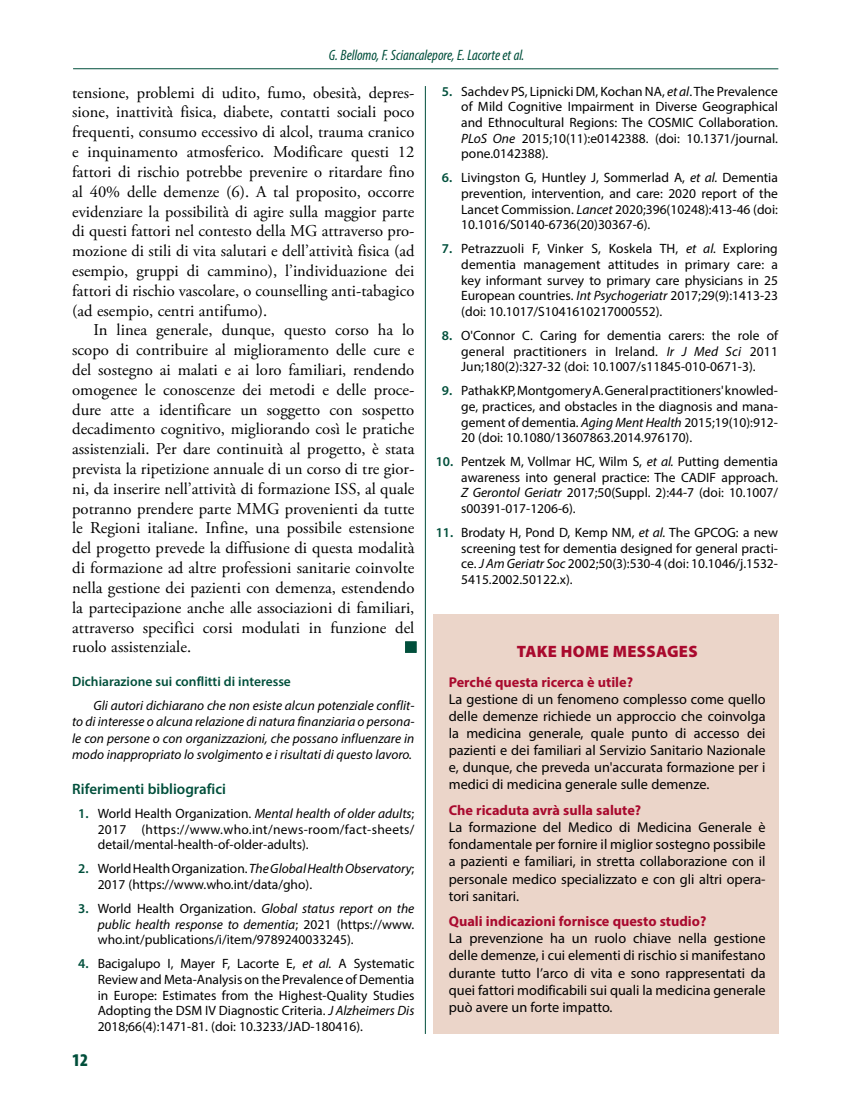
<style>
.page{position:relative;width:851px;height:1106px;background:#fff}
.page>*{position:absolute;margin:0;border:0;box-sizing:border-box;transform-origin:0 0}
.t1{font:900 condensed 18px "Myriad Pro";color:#014f3b}
.t2{font:16.5px/19.8px "Adobe Garamond Pro";color:#000;text-align:justify}
.t3{font:900 16.5px "Myriad Pro";letter-spacing:.02em;color:#a90a2e}
.t4{font:italic condensed 15px "Myriad Pro";color:#014f3b}
.t5{font:600 15px "Myriad Pro";color:#014f3b}
.t6{font:14.25px/17.1px "Myriad Pro";color:#000;text-align:justify}
.t7{font:700 14.25px "Myriad Pro";color:#a90a2e}
.t8{font:13.5px/15.6px "Myriad Pro";color:#000;text-align:justify}
.t9{font:italic 13.5px/16.2px "Myriad Pro";color:#000;text-align:justify}
.t10{font:600 13.5px "Myriad Pro";color:#014f3b}
.s1{font-weight:600;color:#014f3b}
.s2{font-style:italic}
</style>
<div class="page">
<div style="left:433px;top:614px;width:345px;height:420px;background:#ebd5c9"></div>
<hr style="left:425px;top:86px;width:1px;height:947px;background:#014f3b">
<div style="left:405px;top:641px;width:11px;height:11px;background:#014f3b;border:1px solid #014f3b"></div>
<hr style="left:73px;top:68px;width:705px;height:1px;background:#014f3b">
<p class="t4" style="left:328px;top:46px;width:197px">G. Bellomo, F. Sciancalepore, E. Lacorte et al.</p>
<p class="t2" style="left:72px;top:83px;width:344px">tensione, problemi di udito, fumo, obesità, depres&shy;sione, inattività fisica, diabete, contatti sociali poco frequenti, consumo eccessivo di alcol, trauma cranico e inquinamento atmosferico. Modificare questi 12 fattori di rischio potrebbe prevenire o ritardare fino al 40% delle demenze (6). A tal proposito, occorre evidenziare la possibilità di agire sulla maggior parte di questi fattori nel contesto della MG attraverso pro&shy;mozione di stili di vita salutari e dell’attività fisica (ad esempio, gruppi di cammino), l’individuazione dei fattori di rischio vascolare, o counselling anti-tabagico (ad esempio, centri antifumo).</p>
<p class="t2" style="left:72px;top:321px;width:344px;text-indent:21px">In linea generale, dunque, questo corso ha lo scopo di contribuire al miglioramento delle cure e del sostegno ai malati e ai loro familiari, rendendo omogenee le conoscenze dei metodi e delle proce&shy;dure atte a identificare un soggetto con sospetto decadimento cognitivo, migliorando così le pratiche assistenziali. Per dare continuità al progetto, è stata prevista la ripetizione annuale di un corso di tre gior&shy;ni, da inserire nell’attività di formazione ISS, al quale potranno prendere parte MMG provenienti da tutte le Regioni italiane. Infine, una possibile estensione del progetto prevede la diffusione di questa modalità di formazione ad altre professioni sanitarie coinvolte nella gestione dei pazienti con demenza, estendendo la partecipazione anche alle associazioni di familiari, attraverso specifici corsi modulati in funzione del ruolo assistenziale.</p>
<p class="t10" style="left:72px;top:672px;width:220px">Dichiarazione sui conflitti di interesse</p>
<p class="t9" style="left:72px;top:697px;width:344px;text-indent:21px">Gli autori dichiarano che non esiste alcun potenziale conflit&shy;to di interesse o alcuna relazione di natura finanziaria o persona&shy;le con persone o con organizzazioni, che possano influenzare in modo inappropriato lo svolgimento e i risultati di questo lavoro.</p>
<p class="t5" style="left:72px;top:779px;width:155px">Riferimenti bibliografici</p>
<p class="t8" style="left:98px;top:805px;width:318px;text-indent:-19px"><span class="s1">1.</span> World Health Organization. <span class="s2">Mental health of older adults</span>; 2017 (https://www.who.int/news-room/fact-sheets/ detail/mental-health-of-older-adults).</p>
<p class="t8" style="left:98px;top:860px;width:318px;text-indent:-19px"><span class="s1">2.</span> World Health Organization. <span class="s2">The Global Health Observatory</span>;<br>2017 (https://www.who.int/data/gho).</p>
<p class="t8" style="left:98px;top:900px;width:318px;text-indent:-19px"><span class="s1">3.</span> World Health Organization. <span class="s2">Global status report on the public health response to dementia</span>; 2021 (https://www. who.int/publications/i/item/9789240033245).</p>
<p class="t8" style="left:98px;top:955px;width:318px;text-indent:-19px"><span class="s1">4.</span> Bacigalupo I, Mayer F, Lacorte E, <span class="s2">et al.</span> A Systematic Review and Meta-Analysis on the Prevalence of Dementia in Europe: Estimates from the Highest-Quality Studies Adopting the DSM IV Diagnostic Criteria. <span class="s2">J Alzheimers Dis </span>2018;66(4):1471-81. (doi: 10.3233/JAD-180416).</p>
<h1 class="t1" style="left:72px;top:1049px;width:17px">12</h1>
<p class="t8" style="left:461px;top:83px;width:318px;text-indent:-19px"><span class="s1">5.</span> Sachdev PS, Lipnicki DM, Kochan NA, <span class="s2">et al</span>. The Prevalence of Mild Cognitive Impairment in Diverse Geographical and Ethnocultural Regions: The COSMIC Collaboration.<br><span class="s2">PLoS One</span> 2015;10(11):e0142388. (doi: 10.1371/journal. pone.0142388).</p>
<p class="t8" style="left:461px;top:170px;width:318px;text-indent:-19px"><span class="s1">6.</span> Livingston G, Huntley J, Sommerlad A, <span class="s2">et al.</span> Dementia prevention, intervention, and care: 2020 report of the Lancet Commission. <span class="s2">Lancet</span> 2020;396(10248):413-46 (doi:<br>10.1016/S0140-6736(20)30367-6).</p>
<p class="t8" style="left:461px;top:241px;width:318px;text-indent:-19px"><span class="s1">7.</span> Petrazzuoli F, Vinker S, Koskela TH, <span class="s2">et al.</span> Exploring dementia management attitudes in primary care: a key informant survey to primary care physicians in 25<br>European countries. <span class="s2">Int Psychogeriatr</span> 2017;29(9):1413-23 (doi: 10.1017/S1041610217000552).</p>
<p class="t8" style="left:461px;top:327px;width:318px;text-indent:-19px"><span class="s1">8.</span> O'Connor C. Caring for dementia carers: the role of general practitioners in Ireland. <span class="s2">Ir J Med Sci</span> 2011<br>Jun;180(2):327-32 (doi: 10.1007/s11845-010-0671-3).</p>
<p class="t8" style="left:461px;top:383px;width:318px;text-indent:-19px"><span class="s1">9.</span> Pathak KP, Montgomery A. General practitioners' knowled&shy;ge, practices, and obstacles in the diagnosis and mana&shy;gement of dementia. <span class="s2">Aging Ment Health</span> 2015;19(10):912- 20 (doi: 10.1080/13607863.2014.976170).</p>
<p class="t8" style="left:461px;top:453px;width:318px;text-indent:-26px"><span class="s1">10.</span> Pentzek M, Vollmar HC, Wilm S, <span class="s2">et al.</span> Putting dementia awareness into general practice: The CADIF approach.<br><span class="s2">Z Gerontol Geriatr</span> 2017;50(Suppl. 2):44-7 (doi: 10.1007/ s00391-017-1206-6).</p>
<p class="t8" style="left:461px;top:524px;width:318px;text-indent:-26px"><span class="s1">11.</span> Brodaty H, Pond D, Kemp NM, <span class="s2">et al.</span> The GPCOG: a new screening test for dementia designed for general practi&shy;ce. <span class="s2">J Am Geriatr Soc</span> 2002;50(3):530-4 (doi: 10.1046/j.1532- 5415.2002.50122.x).</p>
<p class="t3" style="left:516px;top:642px;width:182px">TAKE HOME MESSAGES</p>
<p class="t7" style="left:448px;top:672px;width:186px">Perché questa ricerca è utile?</p>
<p class="t6" style="left:448px;top:690px;width:318px">La gestione di un fenomeno complesso come quello delle demenze richiede un approccio che coinvolga la medicina generale, quale punto di accesso dei pazienti e dei familiari al Servizio Sanitario Nazionale e, dunque, che preveda un'accurata formazione per i medici di medicina generale sulle demenze.</p>
<p class="t7" style="left:448px;top:801px;width:194px">Che ricaduta avrà sulla salute?</p>
<p class="t6" style="left:448px;top:818px;width:318px">La formazione del Medico di Medicina Generale è fondamentale per fornire il miglior sostegno possibile a pazienti e familiari, in stretta collaborazione con il personale medico specializzato e con gli altri opera&shy;tori sanitari.</p>
<p class="t7" style="left:448px;top:912px;width:259px">Quali indicazioni fornisce questo studio?</p>
<p class="t6" style="left:448px;top:929px;width:318px">La prevenzione ha un ruolo chiave nella gestione delle demenze, i cui elementi di rischio si manifestano durante tutto l’arco di vita e sono rappresentati da quei fattori modificabili sui quali la medicina generale può avere un forte impatto.</p>
</div>
